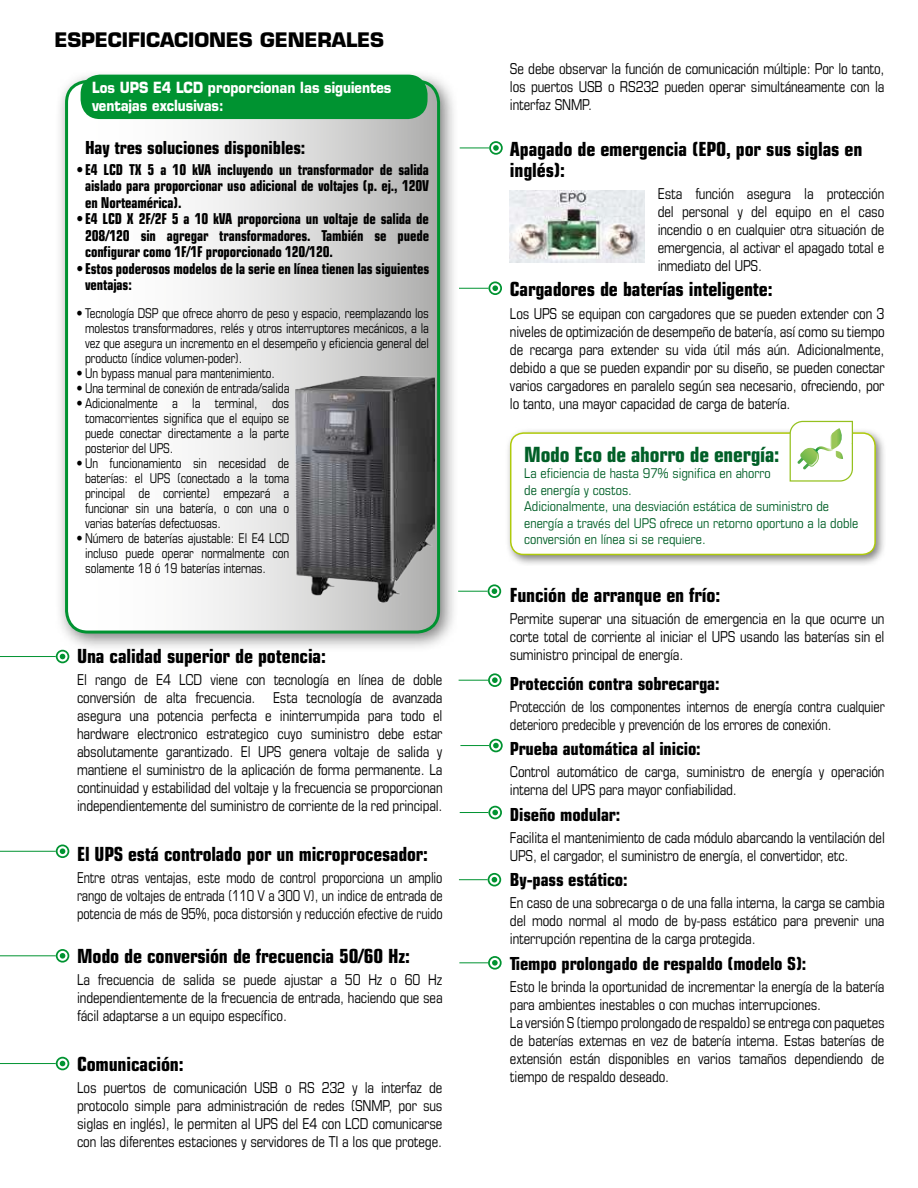
<style>
.page{position:relative;width:918px;height:1188px;background:#fff}
.page>*{position:absolute;margin:0;border:0;box-sizing:border-box;transform-origin:0 0}
.t1{font:700 condensed 21px "Eurostile LT Std";letter-spacing:-.01em;color:#005f27}
.t2{font:700 condensed 19.5px/21px "Eurostile LT Std";letter-spacing:-.01em;color:#000}
.t3{font:700 19.5px "Eurostile LT Std";letter-spacing:-.01em;color:#000}
.t4{font:700 condensed 18px "Eurostile LT Std";letter-spacing:-.01em;color:#000}
.t5{font:condensed 15px/18px "Eurostile LT Std";letter-spacing:-.01em;color:#000;text-align:justify;scale:.95 1}
.t6{font:700 condensed 15px/16.5px "Eurostile LT Std";letter-spacing:-.01em;color:#000;text-align:justify;scale:.92 1}
.t7{font:condensed 15px/18px "Eurostile LT Std";letter-spacing:-.01em;color:#000;text-align:justify;scale:.9 1}
.t8{font:condensed 15px/18px "Eurostile LT Std";letter-spacing:-.01em;color:#000;scale:.94 1}
.t9{font:condensed 15px/18px "Eurostile LT Std";letter-spacing:-.01em;color:#000;scale:.91 1}
.t10{font:700 15px/18px "Eurostile LT Std";color:#fff;scale:.87 1}
.t11{font:condensed 13.5px/15px "Eurostile LT Std";letter-spacing:-.01em;color:#000;text-align:justify;scale:.92 1}
.t12{font:condensed 13.5px/16.5px "Eurostile LT Std";color:#005f27}
</style>
<div class="page">
<svg style="left:489px;top:141px;width:14px;height:14px"></svg>
<svg style="left:489px;top:739px;width:14px;height:13px"></svg>
<svg style="left:488px;top:806px;width:14px;height:13px"></svg>
<svg style="left:488px;top:873px;width:13px;height:13px"></svg>
<svg style="left:488px;top:956px;width:14px;height:14px"></svg>
<svg style="left:60px;top:74px;width:399px;height:576px"></svg>
<svg style="left:67px;top:81px;width:372px;height:551px"></svg>
<div style="left:65px;top:80px;width:375px;height:554px;border:3px solid #009331;border-radius:21px"></div>
<div style="left:81px;top:75px;width:347px;height:44px;background:#009331;border-radius:20px"></div>
<svg style="left:56px;top:1057px;width:13px;height:13px"></svg>
<svg style="left:56px;top:650px;width:13px;height:13px"></svg>
<svg style="left:56px;top:844px;width:13px;height:14px"></svg>
<svg style="left:508px;top:430px;width:376px;height:134px"></svg>
<div style="left:511px;top:433px;width:364px;height:121px;background:#fff;border-radius:13px"></div>
<div style="left:510px;top:432px;width:366px;height:123px;border:2px solid #afca0b;border-radius:13px"></div>
<svg style="left:789px;top:420px;width:65px;height:62px"></svg>
<img style="left:295px;top:377px;width:139px;height:225px">
<img style="left:510px;top:190px;width:135px;height:73px">
<svg style="left:488px;top:584px;width:13px;height:14px"></svg>
<svg style="left:488px;top:281px;width:14px;height:14px"></svg>
<svg style="left:488px;top:673px;width:14px;height:14px"></svg>
<svg style="left:56px;top:949px;width:13px;height:14px"></svg>
<h2 class="t3" style="left:54px;top:28px;width:331px">ESPECIFICACIONES GENERALES</h2>
<p class="t10" style="left:92px;top:79px;width:346px">Los UPS E4 LCD proporcionan las siguientes ventajas exclusivas:</p>
<p class="t4" style="left:85px;top:137px;width:222px">Hay tres soluciones disponibles:</p>
<p class="t6" style="left:85px;top:161px;width:376px;text-indent:-9px">•E4 LCD TX 5 a 10 kVA incluyendo un transformador de salida aislado para proporcionar uso adicional de voltajes (p. ej., 120V en Norteamérica).</p>
<p class="t6" style="left:85px;top:211px;width:375px;text-indent:-9px">•E4 LCD X 2F/2F 5 a 10 kVA proporciona un voltaje de salida de 208/120 sin agregar transformadores. También se puede configurar como 1F/1F proporcionado 120/120.</p>
<p class="t6" style="left:85px;top:260px;width:376px;text-indent:-9px">•Estos poderosos modelos de la serie en línea tienen las siguientes ventajas:</p>
<p class="t11" style="left:85px;top:305px;width:375px;text-indent:-9px">• Tecnología DSP que ofrece ahorro de peso y espacio, reemplazando los molestos transformadores, relés y otros interruptores mecánicos, a la vez que asegura un incremento en el desempeño y eficiencia general del producto (índice volumen-poder).</p>
<p class="t11" style="left:77px;top:365px;width:217px">• Un bypass manual para mantenimiento.</p>
<p class="t11" style="left:77px;top:380px;width:233px">• Una terminal de conexión de entrada/salida</p>
<p class="t11" style="left:85px;top:395px;width:224px;text-indent:-9px">• Adicionalmente a la terminal, dos tomacorrientes significa que el equipo se puede conectar directamente a la parte posterior del UPS.</p>
<p class="t11" style="left:85px;top:455px;width:224px;text-indent:-9px">• Un funcionamiento sin necesidad de baterías: el UPS (conectado a la toma principal de corriente) empezará a funcionar sin una batería, o con una o varias baterías defectuosas.</p>
<p class="t11" style="left:85px;top:530px;width:224px;text-indent:-9px">• Número de baterías ajustable: El E4 LCD incluso puede operar normalmente con solamente 18 ó 19 baterías internas.</p>
<h2 class="t2" style="left:77px;top:645px;width:250px">Una calidad superior de potencia:</h2>
<p class="t5" style="left:77px;top:670px;width:386px">El rango de E4 LCD viene con tecnología en línea de doble conversión de alta frecuencia. Esta tecnología de avanzada asegura una potencia perfecta e ininterrumpida para todo el hardware electronico estrategico cuyo suministro debe estar absolutamente garantizado. El UPS genera voltaje de salida y mantiene el suministro de la aplicación de forma permanente. La continuidad y estabilidad del voltaje y la frecuencia se proporcionan independientemente del suministro de corriente de la red principal.</p>
<h2 class="t2" style="left:77px;top:844px;width:352px">El UPS está controlado por un microprocesador:</h2>
<p class="t7" style="left:77px;top:869px;width:408px">Entre otras ventajas, este modo de control proporciona un amplio rango de voltajes de entrada (110 V a 300 V), un indice de entrada de potencia de más de 95%, poca distorsión y reducción efective de ruido</p>
<h2 class="t2" style="left:77px;top:945px;width:334px">Modo de conversión de frecuencia 50/60 Hz:</h2>
<p class="t5" style="left:77px;top:970px;width:386px">La frecuencia de salida se puede ajustar a 50 Hz o 60 Hz independientemente de la frecuencia de entrada, haciendo que sea fácil adaptarse a un equipo específico.</p>
<h2 class="t2" style="left:77px;top:1054px;width:108px">Comunicación:</h2>
<p class="t5" style="left:77px;top:1079px;width:386px">Los puertos de comunicación USB o RS 232 y la interfaz de protocolo simple para administración de redes (SNMP, por sus siglas en inglés), le permiten al UPS del E4 con LCD comunicarse con las diferentes estaciones y servidores de TI a los que protege.</p>
<p class="t5" style="left:510px;top:60px;width:396px">Se debe observar la función de comunicación múltiple: Por lo tanto, los puertos USB o RS232 pueden operar simultáneamente con la interfaz SNMP.</p>
<h2 class="t2" style="left:510px;top:138px;width:354px">Apagado de emergencia (EPO, por sus siglas en inglés):</h2>
<p class="t5" style="left:658px;top:185px;width:240px">Esta función asegura la protección del personal y del equipo en el caso incendio o en cualquier otra situación de emergencia, al activar el apagado total e inmediato del UPS.</p>
<h2 class="t2" style="left:510px;top:279px;width:264px">Cargadores de baterías inteligente:</h2>
<p class="t5" style="left:510px;top:304px;width:396px">Los UPS se equipan con cargadores que se pueden extender con 3 niveles de optimización de desempeño de batería, así como su tiempo de recarga para extender su vida útil más aún. Adicionalmente, debido a que se pueden expandir por su diseño, se pueden conectar varios cargadores en paralelo según sea necesario, ofreciendo, por lo tanto, una mayor capacidad de carga de batería.</p>
<h1 class="t1" style="left:524px;top:442px;width:257px">Modo Eco de ahorro de energía:</h1>
<p class="t12" style="left:524px;top:465px;width:336px">La eficiencia de hasta 97% significa en ahorro<br>de energía y costos.<br>Adicionalmente, una desviación estática de suministro de energía a través del UPS ofrece un retorno oportuno a la doble conversión en línea si se requiere.</p>
<h2 class="t2" style="left:510px;top:584px;width:212px">Función de arranque en frío:</h2>
<p class="t5" style="left:510px;top:610px;width:396px">Permite superar una situación de emergencia en la que ocurre un corte total de corriente al iniciar el UPS usando las baterías sin el suministro principal de energía.</p>
<p class="t4" style="left:510px;top:672px;width:211px">Protección contra sobrecarga:</p>
<p class="t9" style="left:510px;top:697px;width:413px">Protección de los componentes internos de energía contra cualquier deterioro predecible y prevención de los errores de conexión.</p>
<p class="t4" style="left:510px;top:738px;width:192px">Prueba automática al inicio:</p>
<p class="t5" style="left:510px;top:763px;width:396px">Control automático de carga, suministro de energía y operación interna del UPS para mayor confiabilidad.</p>
<p class="t4" style="left:510px;top:803px;width:112px">Diseño modular:</p>
<p class="t8" style="left:510px;top:828px;width:400px">Facilita el mantenimiento de cada módulo abarcando la ventilación del<br>UPS, el cargador, el suministro de energía, el convertidor, etc.</p>
<p class="t4" style="left:510px;top:869px;width:119px">By-pass estático:</p>
<p class="t5" style="left:510px;top:894px;width:396px">En caso de una sobrecarga o de una falla interna, la carga se cambia del modo normal al modo de by-pass estático para prevenir una interrupción repentina de la carga protegida.</p>
<p class="t4" style="left:510px;top:952px;width:298px">Tiempo prolongado de respaldo (modelo S):</p>
<p class="t5" style="left:510px;top:977px;width:396px;text-align:left">Esto le brinda la oportunidad de incrementar la energía de la batería para ambientes inestables o con muchas interrupciones.<br>La versión S (tiempo prolongado de respaldo) se entrega con paquetes de baterías externas en vez de batería interna. Estas baterías de extensión están disponibles en varios tamaños dependiendo de tiempo de respaldo deseado.</p>
</div>
